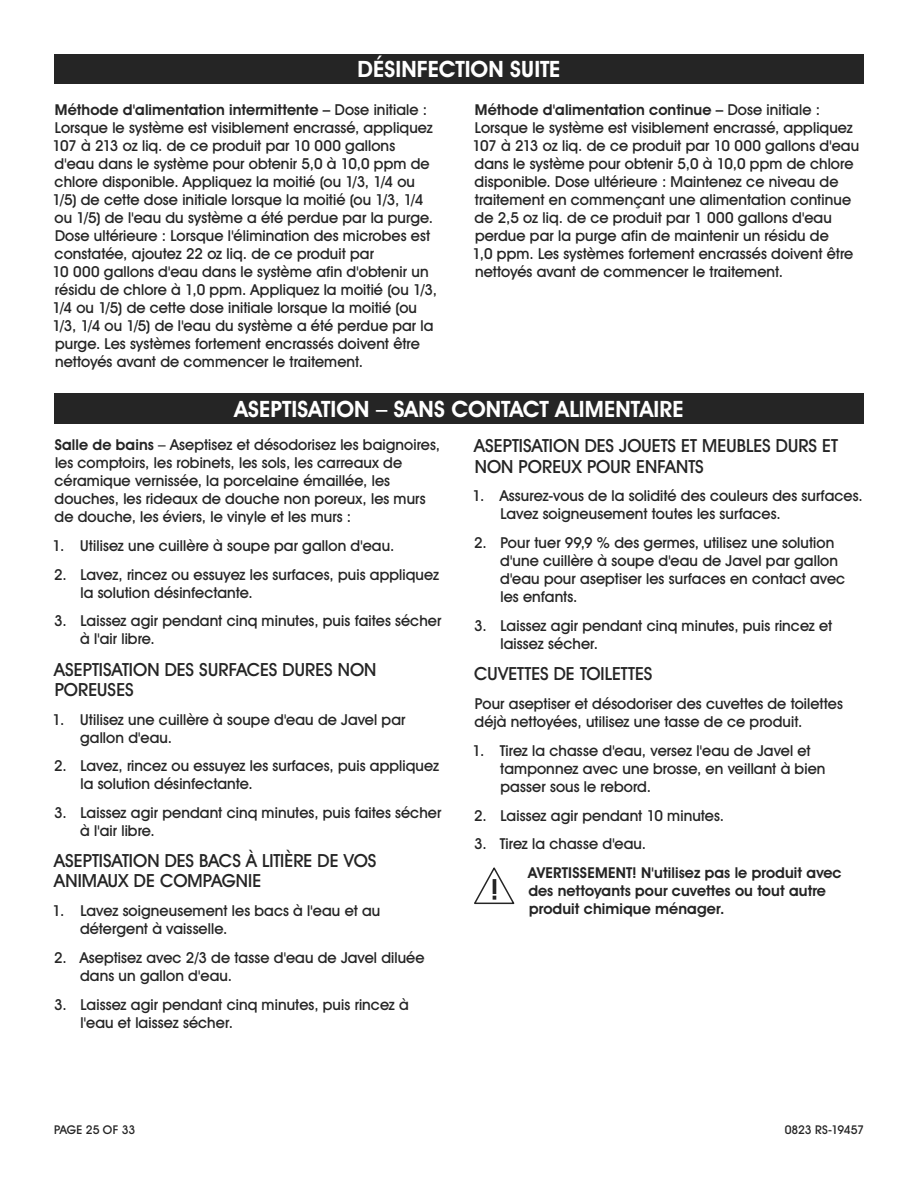
<style>
.page{position:relative;width:918px;height:1188px;background:#fff}
.page>*{position:absolute;margin:0;border:0;box-sizing:border-box;transform-origin:0 0}
.t1{font:700 22.5px "Uline Two Knine";letter-spacing:.005em;color:#fff}
.t2{font:18px/20.2px "Uline Two Knine";color:#252525}
.t3{font:15px/18px "Uline Two Knine";letter-spacing:.005em;color:#252525}
.t4{font:700 15px/18px "Uline Two Knine";letter-spacing:.005em;color:#252525}
.t5{font:12px "Uline Two Knine";letter-spacing:-.01em;color:#252525}
.s1{font-weight:700}
.s2{font-weight:400}
</style>
<div class="page">
<div style="left:54px;top:54px;width:810px;height:30px;background:#252525"></div>
<div style="left:54px;top:393px;width:810px;height:30px;background:#252525"></div>
<svg style="left:474px;top:867px;width:40px;height:37px"></svg>
<h1 class="t1" style="left:357px;top:56px;width:205px">DÉSINFECTION SUITE</h1>
<p class="t3" style="left:53px;top:101px;width:386px"><span class="s1">Méthode d'alimentation intermittente –</span> Dose initiale :<br>Lorsque le système est visiblement encrassé, appliquez 107 à 213 oz liq. de ce produit par 10 000 gallons d'eau dans le système pour obtenir 5,0 à 10,0 ppm de chlore disponible. Appliquez la moitié (ou 1/3, 1/4 ou 1/5) de cette dose initiale lorsque la moitié (ou 1/3, 1/4 ou 1/5) de l'eau du système a été perdue par la purge.<br>Dose ultérieure : Lorsque l'élimination des microbes est constatée, ajoutez 22 oz liq. de ce produit par<br>10 000 gallons d'eau dans le système afin d'obtenir un résidu de chlore à 1,0 ppm. Appliquez la moitié (ou 1/3, 1/4 ou 1/5) de cette dose initiale lorsque la moitié (ou 1/3, 1/4 ou 1/5) de l'eau du système a été perdue par la purge. Les systèmes fortement encrassés doivent être nettoyés avant de commencer le traitement.</p>
<p class="t3" style="left:473px;top:101px;width:388px"><span class="s1">Méthode d'alimentation continue –</span> Dose initiale :<br>Lorsque le système est visiblement encrassé, appliquez 107 à 213 oz liq. de ce produit par 10 000 gallons d'eau dans le système pour obtenir 5,0 à 10,0 ppm de chlore disponible. Dose ultérieure : Maintenez ce niveau de traitement en commençant une alimentation continue de 2,5 oz liq. de ce produit par 1 000 gallons d'eau perdue par la purge afin de maintenir un résidu de<br>1,0 ppm. Les systèmes fortement encrassés doivent être nettoyés avant de commencer le traitement.</p>
<h1 class="t1" style="left:234px;top:395px;width:451px">ASEPTISATION <span class="s2">–</span> SANS CONTACT ALIMENTAIRE</h1>
<p class="t3" style="left:55px;top:436px;width:387px"><span class="s1">Salle de bains</span> – Aseptisez et désodorisez les baignoires, les comptoirs, les robinets, les sols, les carreaux de céramique vernissée, la porcelaine émaillée, les douches, les rideaux de douche non poreux, les murs de douche, les éviers, le vinyle et les murs :</p>
<p class="t3" style="left:53px;top:536px;width:343px">1. Utilisez une cuillère à soupe par gallon d'eau.</p>
<p class="t3" style="left:81px;top:565px;width:360px;text-indent:-26px">2. Lavez, rincez ou essuyez les surfaces, puis appliquez la solution désinfectante.</p>
<p class="t3" style="left:80px;top:612px;width:363px;text-indent:-26px">3. Laissez agir pendant cinq minutes, puis faites sécher à l'air libre.</p>
<p class="t2" style="left:54px;top:659px;width:324px">ASEPTISATION DES SURFACES DURES NON<br>POREUSES</p>
<p class="t3" style="left:80px;top:710px;width:327px;text-indent:-27px">1. Utilisez une cuillère à soupe d'eau de Javel par gallon d'eau.</p>
<p class="t3" style="left:81px;top:757px;width:360px;text-indent:-26px">2. Lavez, rincez ou essuyez les surfaces, puis appliquez la solution désinfectante.</p>
<p class="t3" style="left:80px;top:804px;width:363px;text-indent:-26px">3. Laissez agir pendant cinq minutes, puis faites sécher à l'air libre.</p>
<p class="t2" style="left:54px;top:850px;width:324px">ASEPTISATION DES BACS À LITIÈRE DE VOS<br>ANIMAUX DE COMPAGNIE</p>
<p class="t3" style="left:80px;top:902px;width:302px;text-indent:-27px">1. Lavez soigneusement les bacs à l'eau et au détergent à vaisselle.</p>
<p class="t3" style="left:80px;top:949px;width:346px;text-indent:-26px">2. Aseptisez avec 2/3 de tasse d'eau de Javel diluée dans un gallon d'eau.</p>
<p class="t3" style="left:81px;top:995px;width:330px;text-indent:-26px">3. Laissez agir pendant cinq minutes, puis rincez à l'eau et laissez sécher.</p>
<p class="t2" style="left:474px;top:436px;width:365px">ASEPTISATION DES JOUETS ET MEUBLES DURS ET<br>NON POREUX POUR ENFANTS</p>
<p class="t3" style="left:500px;top:487px;width:364px;text-indent:-28px">1. Assurez-vous de la solidité des couleurs des surfaces.<br>Lavez soigneusement toutes les surfaces.</p>
<p class="t3" style="left:500px;top:534px;width:347px;text-indent:-26px">2. Pour tuer 99,9 % des germes, utilisez une solution d'une cuillère à soupe d'eau de Javel par gallon d'eau pour aseptiser les surfaces en contact avec les enfants.</p>
<p class="t3" style="left:501px;top:617px;width:333px;text-indent:-26px">3. Laissez agir pendant cinq minutes, puis rincez et laissez sécher.</p>
<p class="t2" style="left:474px;top:663px;width:180px">CUVETTES DE TOILETTES</p>
<p class="t3" style="left:475px;top:694px;width:370px">Pour aseptiser et désodoriser des cuvettes de toilettes déjà nettoyées, utilisez une tasse de ce produit.</p>
<p class="t3" style="left:500px;top:741px;width:327px;text-indent:-28px">1. Tirez la chasse d'eau, versez l'eau de Javel et tamponnez avec une brosse, en veillant à bien passer sous le rebord.</p>
<p class="t3" style="left:474px;top:806px;width:252px">2. Laissez agir pendant 10 minutes.</p>
<p class="t3" style="left:474px;top:835px;width:174px">3. Tirez la chasse d'eau.</p>
<p class="t4" style="left:528px;top:864px;width:315px">AVERTISSEMENT! N'utilisez pas le produit avec des nettoyants pour cuvettes ou tout autre produit chimique ménager.</p>
<p class="t5" style="left:54px;top:1122px;width:83px">PAGE 25 OF 33</p>
<p class="t5" style="left:785px;top:1122px;width:81px">0823 RS-19457</p>
</div>
